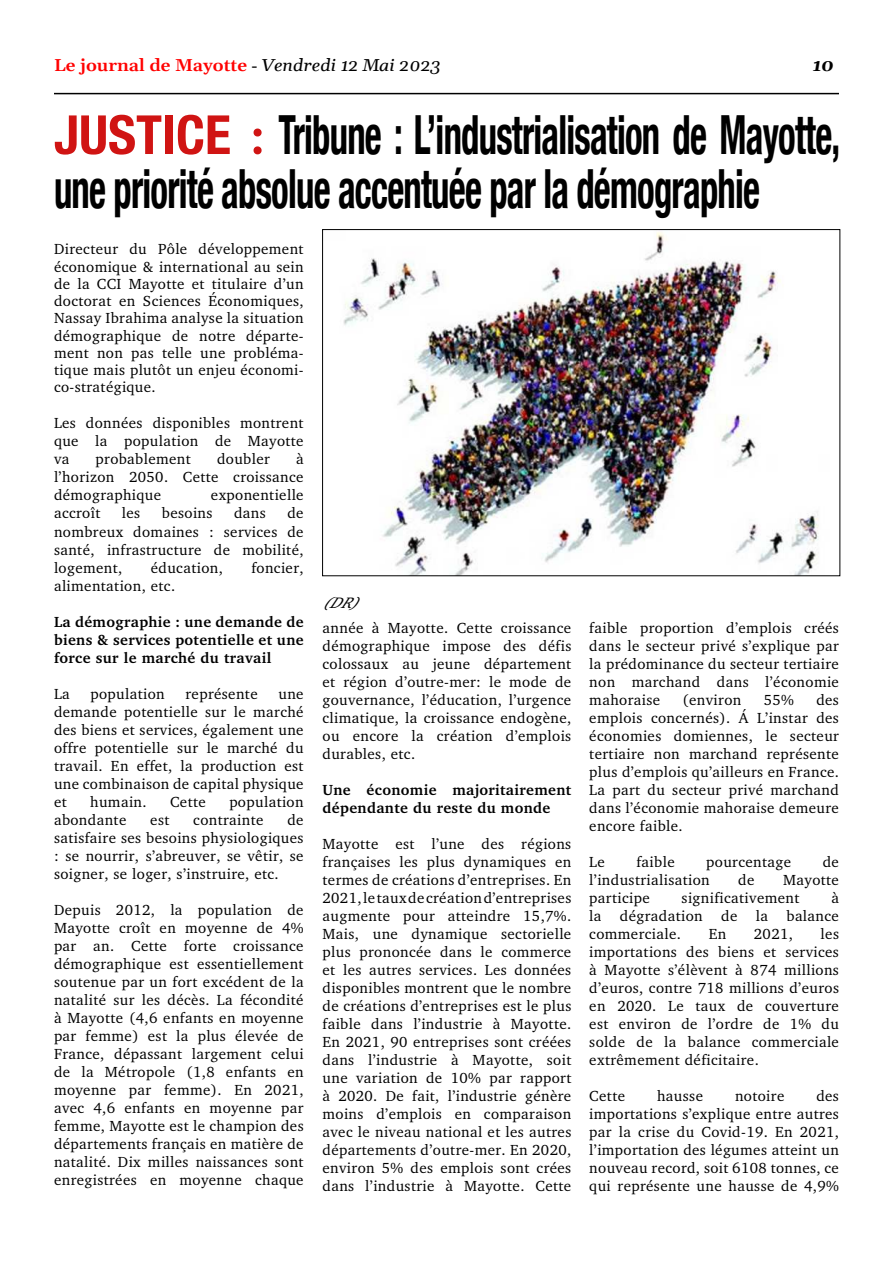
<style>
.page{position:relative;width:893px;height:1263px;background:#fff}
.page>*{position:absolute;margin:0;border:0;box-sizing:border-box;transform-origin:0 0}
.t1{font:700 condensed 54px/54px "Helvetica Neue";letter-spacing:-.02em;color:#000;scale:.68 1}
.t2{font:600 16.95px "Gelasio";color:#f00;scale:1.06 1}
.t3{font:italic 700 16.95px "Gelasio";color:#000;scale:1.06 1}
.t4{font:italic 15.45px "Charter";color:#000;scale:1.06 1}
.t5{font:15px/18px "Charter";letter-spacing:.025em;color:#000;text-align:justify}
.t6{font:700 15px/18px "Charter";letter-spacing:.025em;color:#000}
.s1{font-family:"Times New Roman";font-weight:400;color:#000}
.s2{font-weight:400;font-style:italic;color:#000}
.s3{color:#d01413}
.s4{font-family:"Carlito";font-stretch:normal;color:#d01413}
</style>
<div class="page">
<hr style="left:54px;top:93px;width:785px;height:1px;background:#000">
<img style="left:343px;top:232px;width:476px;height:342px">
<p class="t2" style="left:54px;top:58px;width:366px">Le journal de Mayotte <span class="s1">-</span> <span class="s2">Vendredi 12 Mai 2023</span></p>
<p class="t3" style="left:812px;top:58px;width:22px">10</p>
<h1 class="t1" style="left:54px;top:107px;width:1158px"><span class="s3">jUstiCE</span> <span class="s4">:</span> tribune : L’industrialisation de Mayotte, une priorité absolue accentuée par la démographie</h1>
<p class="t5" style="left:54px;top:240px;width:251px;line-height:17.2px">Directeur du Pôle développement économique &amp; international au sein de la CCI Mayotte et titulaire d’un doctorat en Sciences Économiques, Nassay Ibrahima analyse la situation démographique de notre départe&shy;ment non pas telle une probléma&shy;tique mais plutôt un enjeu économi&shy;co-stratégique.</p>
<p class="t5" style="left:54px;top:414px;width:251px">Les données disponibles montrent que la population de Mayotte va</p>
<p class="t5" style="left:54px;top:450px;width:251px;text-indent:242px">à l’horizon 2050. Cette croissance démographique</p>
<p class="t5" style="left:96px;top:450px;width:97px">probablement</p>
<p class="t5" style="left:217px;top:450px;width:54px">doubler</p>
<p class="t5" style="left:211px;top:486px;width:94px">exponentielle</p>
<p class="t5" style="left:54px;top:504px;width:251px;text-indent:233px">de nombreux domaines : services de santé, infrastructure de mobilité, logement,</p>
<p class="t5" style="left:54px;top:504px;width:48px">accroît</p>
<p class="t5" style="left:122px;top:504px;width:20px">les</p>
<p class="t5" style="left:162px;top:504px;width:52px">besoins</p>
<p class="t5" style="left:234px;top:504px;width:33px">dans</p>
<p class="t5" style="left:151px;top:558px;width:74px">éducation,</p>
<p class="t5" style="left:251px;top:558px;width:54px">foncier,</p>
<p class="t5" style="left:54px;top:576px;width:123px">alimentation, etc.</p>
<p class="t6" style="left:54px;top:612px;width:251px;text-align:justify">La démographie : une demande de biens &amp; services potentielle et une force sur le marché du travail</p>
<p class="t5" style="left:54px;top:684px;width:17px">La</p>
<p class="t5" style="left:90px;top:684px;width:76px">population</p>
<p class="t5" style="left:186px;top:684px;width:74px">représente</p>
<p class="t5" style="left:54px;top:684px;width:251px;text-indent:224px">une demande potentielle sur le marché des biens et services, également une offre potentielle sur le marché du travail. En effet, la production est une combinaison de capital physique et</p>
<p class="t5" style="left:90px;top:792px;width:58px">humain.</p>
<p class="t5" style="left:170px;top:792px;width:37px">Cette</p>
<p class="t5" style="left:229px;top:792px;width:76px">population</p>
<p class="t5" style="left:54px;top:810px;width:74px">abondante</p>
<p class="t5" style="left:150px;top:810px;width:21px">est</p>
<p class="t5" style="left:193px;top:810px;width:72px">contrainte</p>
<p class="t5" style="left:54px;top:810px;width:251px;text-indent:233px">de satisfaire ses besoins physiologiques : se nourrir, s’abreuver, se vêtir, se soigner, se loger, s’instruire, etc.</p>
<p class="t5" style="left:54px;top:900px;width:251px">Depuis 2012, la population de Mayotte croît en moyenne de 4% par an. Cette forte croissance démographique est essentiellement soutenue par un fort excédent de la natalité sur les décès. La fécondité à Mayotte (4,6 enfants en moyenne par femme) est la plus élevée de France, dépassant largement celui de la Métropole (1,8 enfants en moyenne par femme). En 2021, avec 4,6 enfants en moyenne par femme, Mayotte est le champion des départements français en matière de natalité. Dix milles naissances sont enregistrées en moyenne chaque</p>
<p class="t4" style="left:323px;top:593px;width:43px">(DR)</p>
<p class="t5" style="left:323px;top:618px;width:250px">année à Mayotte. Cette croissance démographique impose des défis colossaux au jeune département et région d’outre-mer: le mode de gouvernance, l’éducation, l’urgence climatique, la croissance endogène, ou encore la création d’emplois durables, etc.</p>
<p class="t6" style="left:323px;top:780px;width:250px">Une économie majoritairement dépendante du reste du monde</p>
<p class="t5" style="left:323px;top:834px;width:250px">Mayotte est l’une des régions françaises les plus dynamiques en termes de créations d’entreprises. En 2021, le taux de création d’entreprises augmente pour atteindre 15,7%.<br>Mais, une dynamique sectorielle plus prononcée dans le commerce et les autres services. Les données disponibles montrent que le nombre de créations d’entreprises est le plus faible dans l’industrie à Mayotte.<br>En 2021, 90 entreprises sont créées dans l’industrie à Mayotte, soit une variation de 10% par rapport à 2020. De fait, l’industrie génère moins d’emplois en comparaison avec le niveau national et les autres départements d’outre-mer. En 2020, environ 5% des emplois sont crées dans l’industrie à Mayotte. Cette</p>
<p class="t5" style="left:589px;top:618px;width:251px">faible proportion d’emplois créés dans le secteur privé s’explique par la prédominance du secteur tertiaire non marchand dans l’économie mahoraise</p>
<p class="t5" style="left:589px;top:690px;width:251px;text-indent:227px">des emplois concernés). Á L’instar des économies domiennes, le secteur tertiaire non marchand représente plus d’emplois qu’ailleurs en France.<br>La part du secteur privé marchand dans l’économie mahoraise demeure encore faible.</p>
<p class="t5" style="left:589px;top:852px;width:17px">Le</p>
<p class="t5" style="left:636px;top:852px;width:40px">faible</p>
<p class="t5" style="left:706px;top:852px;width:86px">pourcentage</p>
<p class="t5" style="left:823px;top:852px;width:18px">de</p>
<p class="t5" style="left:589px;top:870px;width:122px">l’industrialisation</p>
<p class="t5" style="left:738px;top:870px;width:18px">de</p>
<p class="t5" style="left:783px;top:870px;width:57px">Mayotte</p>
<p class="t5" style="left:589px;top:888px;width:62px">participe</p>
<p class="t5" style="left:682px;top:888px;width:119px">significativement</p>
<p class="t5" style="left:682px;top:690px;width:60px">(environ</p>
<p class="t5" style="left:764px;top:690px;width:32px">55%</p>
<p class="t5" style="left:589px;top:888px;width:251px;text-indent:242px">à la dégradation de la balance commerciale.</p>
<p class="t5" style="left:589px;top:924px;width:251px;text-indent:231px">les importations des biens et services à Mayotte s’élèvent à 874 millions d’euros, contre 718 millions d’euros en 2020. Le taux de couverture est environ de l’ordre de 1% du solde de la balance commerciale extrêmement déficitaire.</p>
<p class="t5" style="left:589px;top:1086px;width:37px">Cette</p>
<p class="t5" style="left:657px;top:1086px;width:47px">hausse</p>
<p class="t5" style="left:735px;top:1086px;width:51px">notoire</p>
<p class="t5" style="left:709px;top:924px;width:19px">En</p>
<p class="t5" style="left:754px;top:924px;width:41px">2021,</p>
<p class="t5" style="left:589px;top:1086px;width:251px;text-indent:227px">des importations s’explique entre autres par la crise du Covid-19. En 2021, l’importation des légumes atteint un nouveau record, soit 6108 tonnes, ce qui représente une hausse de 4,9%</p>
</div>
